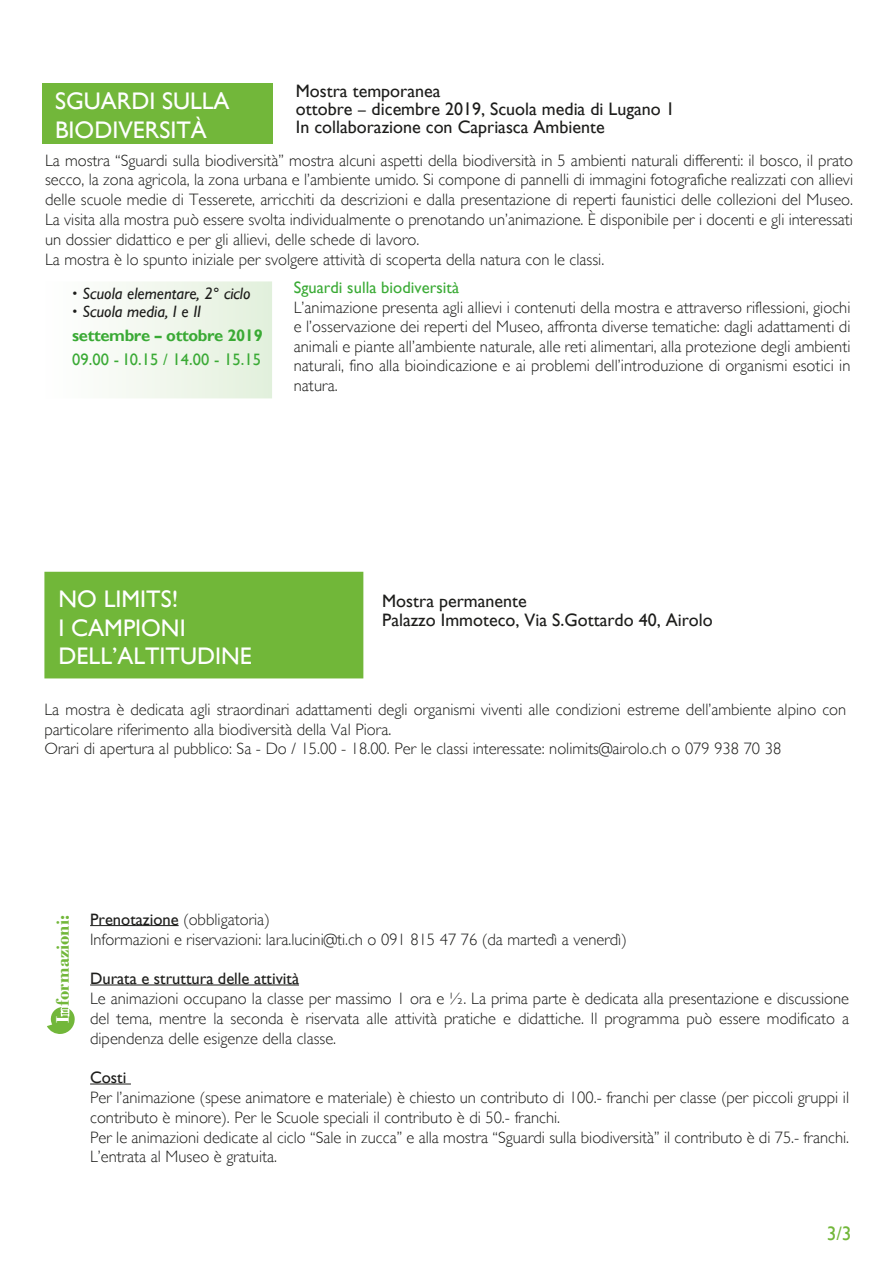
<style>
.page{position:relative;width:893px;height:1263px;background:#fff}
.page>*{position:absolute;margin:0;border:0;box-sizing:border-box;transform-origin:0 0}
.t1{font:24px/28.8px "Gill Sans";color:#fff}
.t2{font:19.5px "Gill Sans";color:#72b73a}
.t3{font:700 19.05px "Bodoni";color:#72b73a}
.t4{font:18px/18px "Gill Sans";color:#1d1d1b}
.t5{font:300 16.5px/19.8px "Gill Sans";color:#1d1d1b}
.t6{font:16.5px "Gill Sans";letter-spacing:.005em;color:#3aaa35}
.t7{font:italic 16.5px "Gill Sans";color:#1d1d1b}
.t8{font:16.5px "Gill Sans";color:#1d1d1b}
.t9{font:700 16.5px "Gill Sans";letter-spacing:-.02em;color:#3aaa35}
.s1{color:#fff}
.s2{font-weight:400}
</style>
<div class="page">
<div style="left:44px;top:572px;width:319px;height:106px;background:#71b739"></div>
<svg style="left:47px;top:1007px;width:28px;height:27px"></svg>
<hr style="left:90px;top:925px;width:89px;height:1px;background:#1d1d1b">
<hr style="left:90px;top:985px;width:209px;height:1px;background:#1d1d1b">
<hr style="left:90px;top:1084px;width:41px;height:1px;background:#1d1d1b">
<div style="left:43px;top:83px;width:229px;height:61px;background:#72b73a"></div>
<div style="left:43px;top:281px;width:229px;height:117px;background:linear-gradient(to right,#fff,#e3f0dc)"></div>
<p class="t4" style="left:296px;top:82px;width:380px">Mostra temporanea<br>ottobre – dicembre 2019, Scuola media di Lugano 1<br>In collaborazione con Capriasca Ambiente</p>
<h1 class="t1" style="left:55px;top:87px;width:176px">SGUARDI SULLA<br>BIODIVERSITÀ</h1>
<p class="t5" style="left:45px;top:150px;width:809px">La mostra “Sguardi sulla biodiversità” mostra alcuni aspetti della biodiversità in 5 ambienti naturali differenti: il bosco, il prato secco, la zona agricola, la zona urbana e l’ambiente umido. Si compone di pannelli di immagini fotografiche realizzati con allievi delle scuole medie di Tesserete, arricchiti da descrizioni e dalla presentazione di reperti faunistici delle collezioni del Museo.<br>La visita alla mostra può essere svolta individualmente o prenotando un’animazione. È disponibile per i docenti e gli interessati un dossier didattico e per gli allievi, delle schede di lavoro.<br>La mostra è lo spunto iniziale per svolgere attività di scoperta della natura con le classi.</p>
<p class="t7" style="left:72px;top:284px;width:180px">• Scuola elementare, 2° ciclo</p>
<p class="t7" style="left:72px;top:302px;width:131px">• Scuola media, I e II</p>
<p class="t9" style="left:72px;top:326px;width:192px">settembre – ottobre 2019</p>
<p class="t6" style="left:72px;top:350px;width:190px">09.00 - 10.15 / 14.00 - 15.15</p>
<p class="t6" style="left:294px;top:278px;width:167px">Sguardi sulla biodiversità</p>
<p class="t5" style="left:294px;top:298px;width:558px;text-align:justify">L’animazione presenta agli allievi i contenuti della mostra e attraverso riflessioni, giochi e l’osservazione dei reperti del Museo, affronta diverse tematiche: dagli adattamenti di animali e piante all’ambiente naturale, alle reti alimentari, alla protezione degli ambienti naturali, fino alla bioindicazione e ai problemi dell’introduzione di organismi esotici in natura.</p>
<h1 class="t1" style="left:59px;top:584px;width:195px">NO LIMITS!<br>I CAMPIONI<br>DELL’ALTITUDINE</h1>
<p class="t5" style="left:45px;top:699px;width:803px">La mostra è dedicata agli straordinari adattamenti degli organismi viventi alle condizioni estreme dell’ambiente alpino con particolare riferimento alla biodiversità della Val Piora.<br>Orari di apertura al pubblico: Sa - Do / 15.00 - 18.00. Per le classi interessate: nolimits@airolo.ch o 079 938 70 38</p>
<p class="t4" style="left:382px;top:591px;width:332px;line-height:19.5px">Mostra permanente<br>Palazzo Immoteco, Via S.Gottardo 40, Airolo</p>
<p class="t3" style="left:51px;top:1023px;width:110px;rotate:-90deg"><span class="s1">I</span>nformazioni:</p>
<p class="t5" style="left:90px;top:909px;width:538px"><span class="s2">Prenotazione</span> (obbligatoria)<br>Informazioni e riservazioni: lara.lucini@ti.ch o 091 815 47 76 (da martedì a venerdì)</p>
<p class="t8" style="left:90px;top:969px;width:210px">Durata e struttura delle attività</p>
<p class="t5" style="left:90px;top:989px;width:760px;text-align:justify">Le animazioni occupano la classe per massimo 1 ora e ½. La prima parte è dedicata alla presentazione e discussione del tema, mentre la seconda è riservata alle attività pratiche e didattiche. Il programma può essere modificato a dipendenza delle esigenze della classe.</p>
<p class="t8" style="left:90px;top:1068px;width:38px">Costi</p>
<p class="t5" style="left:90px;top:1088px;width:761px">Per l’animazione (spese animatore e materiale) è chiesto un contributo di 100.- franchi per classe (per piccoli gruppi il contributo è minore). Per le Scuole speciali il contributo è di 50.- franchi.<br>Per le animazioni dedicate al ciclo “Sale in zucca” e alla mostra “Sguardi sulla biodiversità” il contributo è di 75.- franchi.<br>L’entrata al Museo è gratuita.</p>
<p class="t2" style="left:827px;top:1222px;width:26px">3/3</p>
</div>
